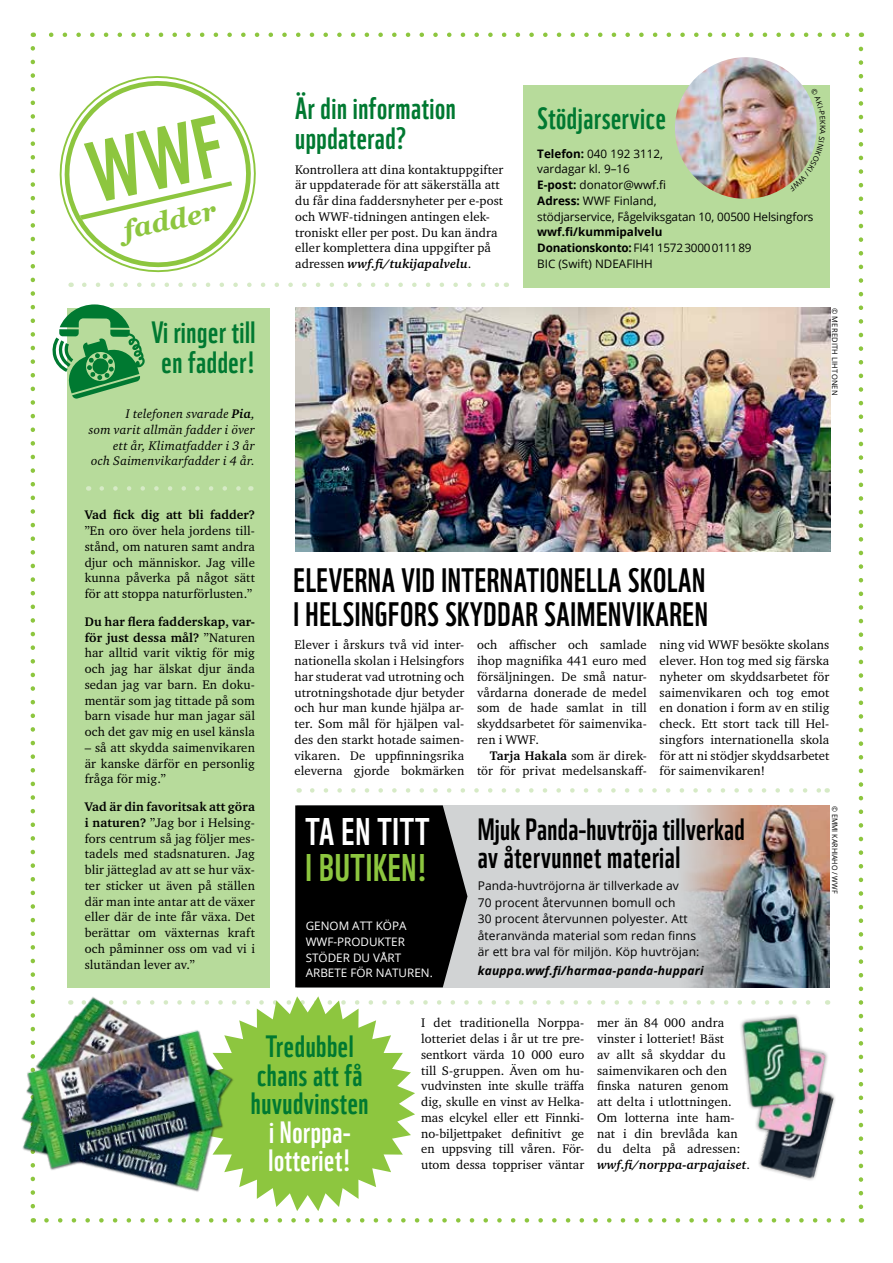
<style>
.page{position:relative;width:893px;height:1263px;background:#fff}
.page>*{position:absolute;margin:0;border:0;box-sizing:border-box;transform-origin:0 0}
.t1{font:37.5px "WWF";letter-spacing:.02em;color:#8dc63f}
.t2{font:37.5px "WWF";letter-spacing:.02em;color:#fff}
.t3{font:33px/34.5px "WWF";letter-spacing:.02em;color:#000}
.t4{font:30px/30px "WWF";letter-spacing:.02em;color:#007931;text-align:center}
.t5{font:30px/28.5px "WWF";letter-spacing:.01em;color:#000}
.t6{font:30px/28.5px "WWF";letter-spacing:.02em;color:#fff}
.t7{font:italic 700 26.85px "Georgia";color:#8dc63f}
.t8{font:12.75px/15.8px "Charter ITC Pro";letter-spacing:.01em;color:#000;text-align:justify}
.t9{font:italic 12.75px/15.8px "Charter ITC Pro";letter-spacing:.02em;color:#000;text-align:right}
.t10{font:700 12.75px "Charter ITC Pro";color:#000}
.t11{font:12px/16.5px "Open Sans";letter-spacing:.01em;color:#000}
.t12{font:italic 700 12px "Open Sans";letter-spacing:.02em;color:#000}
.t13{font:11.7px/15.8px "Open Sans";letter-spacing:-.01em;color:#000}
.t14{font:11.7px/15.8px "Open Sans";color:#fff}
.t15{font:7.5px "Open Sans";letter-spacing:.025em;color:#000}
.t16{font:7.5px "Open Sans";color:#000;scale:.95 1}
.s1{font-weight:700}
.s2{font-weight:700;font-style:italic}
</style>
<div class="page">
<svg style="left:266px;top:1218px;width:579px;height:4px"></svg>
<svg style="left:49px;top:33px;width:798px;height:4px"></svg>
<svg style="left:31px;top:48px;width:4px;height:911px"></svg>
<svg style="left:859px;top:33px;width:4px;height:1174px"></svg>
<div style="left:68px;top:308px;width:202px;height:679px;background:#b7db9b"></div>
<svg style="left:52px;top:304px;width:93px;height:95px"></svg>
<svg style="left:102px;top:486px;width:139px;height:5px"></svg>
<svg style="left:423px;top:1000px;width:388px;height:5px"></svg>
<div style="left:523px;top:85px;width:306px;height:202px;background:#b7db9b"></div>
<img style="left:675px;top:57px;width:142px;height:142px;border-radius:71px">
<svg style="left:312px;top:788px;width:508px;height:5px"></svg>
<img style="left:295px;top:308px;width:535px;height:243px">
<div style="left:297px;top:805px;width:532px;height:182px;background:#d1d3d4"></div>
<svg style="left:295px;top:805px;width:172px;height:182px;background:#0f0f0f"></svg>
<img style="left:685px;top:805px;width:145px;height:182px">
<svg style="left:266px;top:996px;width:149px;height:215px;fill:#8dc63f"></svg>
<img style="left:21px;top:959px;width:245px;height:264px">
<img style="left:759px;top:1092px;width:75px;height:88px">
<div style="left:755px;top:1041px;width:74px;height:100px;background:#000;opacity:.45"></div>
<img style="left:756px;top:1043px;width:70px;height:96px">
<div style="left:739px;top:1013px;width:70px;height:98px;background:#fff"></div>
<img style="left:741px;top:1015px;width:67px;height:95px">
<svg style="left:59px;top:76px;width:440px;height:211px"></svg>
<svg style="left:789px;top:88px;width:28px;height:96px"></svg>
<h3 class="t7" style="left:120px;top:211px;width:96px;rotate:-12deg">fadder</h3>
<h3 class="t4" style="left:151px;top:314px;width:106px">Vi ringer till en fadder!</h3>
<p class="t9" style="left:89px;top:406px;width:168px">I telefonen svarade <span class="s1">Pia</span>,<br>som varit allmän fadder i över ett år, Klimatfadder i 3 år<br>och Saimenvikarfadder i 4 år.</p>
<p class="t10" style="left:85px;top:507px;width:172px">Vad fick dig att bli fadder?</p>
<p class="t8" style="left:85px;top:523px;width:172px">”En oro över hela jordens till&shy;stånd, om naturen samt andra djur och människor. Jag ville kunna påverka på något sätt för att stoppa naturförlusten.”</p>
<p class="t8" style="left:85px;top:613px;width:172px"><span class="s1">Du har flera fadderskap, var&shy;för just dessa mål?</span> ”Naturen har alltid varit viktig för mig och jag har älskat djur ända sedan jag var barn. En doku&shy;mentär som jag tittade på som barn visade hur man jagar säl och det gav mig en usel känsla</p>
<p class="t8" style="left:85px;top:739px;width:172px">– så att skydda saimenvikaren är kanske därför en personlig fråga för mig.”</p>
<p class="t8" style="left:85px;top:799px;width:172px"><span class="s1">Vad är din favoritsak att göra i naturen?</span> ”Jag bor i Helsing&shy;fors centrum så jag följer mes&shy;tadels med stadsnaturen. Jag blir jätteglad av att se hur väx&shy;ter sticker ut även på ställen där man inte antar att de växer eller där de inte får växa. Det berättar om växternas kraft och påminner oss om vad vi i slutändan lever av.”</p>
<h3 class="t4" style="left:295px;top:91px;width:162px;text-align:left">Är din information uppdaterad?</h3>
<p class="t8" style="left:295px;top:161px;width:210px;text-align:left">Kontrollera att dina kontaktuppgifter är uppdaterade för att säkerställa att du får dina faddersnyheter per e-post och WWF-tidningen antingen elek&shy;troniskt eller per post. Du kan ändra eller komplettera dina uppgifter på adressen <span class="s2">wwf.fi/tukijapalvelu</span>.</p>
<h3 class="t4" style="left:537px;top:100px;width:130px">Stödjarservice</h3>
<p class="t13" style="left:537px;top:145px;width:278px"><span class="s1">Telefon:</span> 040 192 3112,<br>vardagar kl. 9–16<br><span class="s1">E-post:</span> donator@wwf.fi<br><span class="s1">Adress:</span> WWF Finland,<br>stödjarservice, Fågelviksgatan 10, 00500 Helsingfors</p>
<p class="t13" style="left:537px;top:224px;width:216px"><span class="s1">wwf.fi/kummipalvelu<br>Donationskonto:</span> FI41 1572 3000 0111 89<br>BIC (Swift) NDEAFIHH</p>
<p class="t15" style="left:828px;top:125px;width:6px;rotate:90deg">K</p>
<p class="t15" style="left:840px;top:308px;width:89px;rotate:90deg">© MEREDITH LIHTONEN</p>
<h2 class="t3" style="left:294px;top:560px;width:416px">ELEVERNA VID INTERNATIONELLA SKOLAN<br>I HELSINGFORS SKYDDAR SAIMENVIKAREN</h2>
<p class="t8" style="left:294px;top:637px;width:171px">Elever i årskurs två vid inter&shy;nationella skolan i Helsingfors har studerat vad utrotning och utrotningshotade djur betyder och hur man kunde hjälpa ar&shy;ter. Som mål för hjälpen val&shy;des den starkt hotade saimen&shy;vikaren. De uppfinningsrika eleverna gjorde bokmärken</p>
<p class="t8" style="left:477px;top:637px;width:171px">och affischer och samlade ihop magnifika 441 euro med försäljningen. De små natur&shy;vårdarna donerade de medel som de hade samlat in till skyddsarbetet för saimenvika&shy;ren i WWF.</p>
<p class="t8" style="left:477px;top:747px;width:171px;text-align:right"><span class="s1">Tarja Hakala</span> som är direk&shy;tör för privat medelsanskaff-</p>
<p class="t8" style="left:660px;top:637px;width:171px">ning vid WWF besökte skolans elever. Hon tog med sig färska nyheter om skyddsarbetet för saimenvikaren och tog emot en donation i form av en stilig check. Ett stort tack till Hel&shy;singfors internationella skola för att ni stödjer skyddsarbetet för saimenvikaren!</p>
<h1 class="t2" style="left:306px;top:802px;width:126px">TA EN TITT</h1>
<h1 class="t1" style="left:306px;top:838px;width:123px">I BUTIKEN!</h1>
<p class="t14" style="left:306px;top:918px;width:129px">GENOM ATT KÖPA<br>WWF-PRODUKTER<br>STÖDER DU VÅRT<br>ARBETE FÖR NATUREN.</p>
<h3 class="t5" style="left:478px;top:812px;width:269px">Mjuk Panda-huvtröja tillverkad av återvunnet material</h3>
<p class="t11" style="left:478px;top:877px;width:223px">Panda-huvtröjorna är tillverkade av<br>70 procent återvunnen bomull och<br>30 procent återvunnen polyester. Att återanvända material som redan finns är ett bra val för miljön. Köp huvtröjan:</p>
<p class="t12" style="left:478px;top:962px;width:228px">kauppa.wwf.fi/harmaa-panda-huppari</p>
<p class="t16" style="left:840px;top:806px;width:94px;rotate:90deg">© EMMI KARHIAHO / WWF</p>
<h3 class="t4" style="left:251px;top:1029px;width:119px;line-height:28.5px">Tredubbel chans att få huvudvinsten</h3>
<h3 class="t6" style="left:269px;top:1115px;width:84px">i Norppa&shy;lotteriet!</h3>
<p class="t8" style="left:421px;top:1015px;width:165px">I det traditionella Norppa&shy;lotteriet delas i år ut tre pre&shy;sentkort värda 10 000 euro till S-gruppen. Även om hu&shy;vudvinsten inte skulle träffa dig, skulle en vinst av Helka&shy;mas elcykel eller ett Finnki&shy;no-biljettpaket definitivt ge en uppsving till våren. För&shy;utom dessa toppriser väntar</p>
<p class="t8" style="left:597px;top:1015px;width:155px;text-align:left">mer än 84 000 andra vinster i lotteriet! Bäst<br>av allt så skyddar du saimenvikaren och den finska naturen genom<br>att delta i utlottningen.<br>Om lotterna inte ham&shy;nat i din brevlåda kan du delta på adressen: <span class="s2">wwf.fi/norppa-arpajaiset</span>.</p>
</div>
